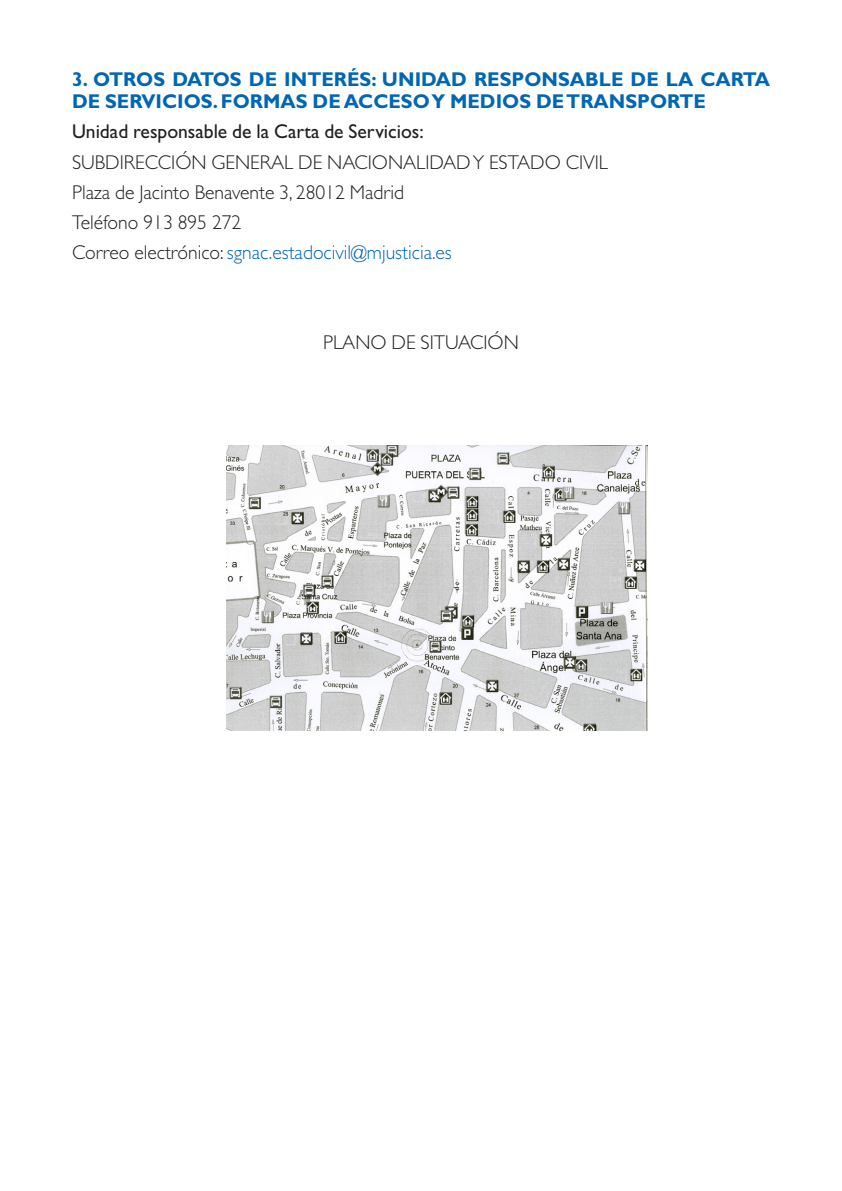
<style>
.page{position:relative;width:842px;height:1191px;background:#fff}
.page>*{position:absolute;margin:0;border:0;box-sizing:border-box;transform-origin:0 0}
._00_Texto_General{font:300 20px "Gill Sans Std";color:#231f20}
._00_Texto_General-2{font:700 20px/22.8px "Gill Sans Std";color:#0166b3}
._00_Texto_General-3{font:300 20px "Gill Sans Std";color:#0166b3}
._00_Texto_General-4{font:20px "Gill Sans Std";color:#231f20}
.s1{color:#231f20}
</style>
<div class="page">
<img style="left:227px;top:445px;width:420px;height:285px">
<p class="_00_Texto_General-2" style="left:72px;top:67px;width:699px">3. OTROS DATOS DE INTERÉS: UNIDAD RESPONSABLE DE LA CARTA<br>DE SERVICIOS. FORMAS DE ACCESO Y MEDIOS DE TRANSPORTE</p>
<p class="_00_Texto_General-4" style="left:72px;top:120px;width:353px">Unidad responsable de la Carta de Servicios:</p>
<p class="_00_Texto_General" style="left:72px;top:151px;width:537px">SUBDIRECCIÓN GENERAL DE NACIONALIDAD Y ESTADO CIVIL</p>
<p class="_00_Texto_General" style="left:72px;top:181px;width:334px">Plaza de Jacinto Benavente 3, 28012 Madrid</p>
<p class="_00_Texto_General" style="left:72px;top:211px;width:171px">Teléfono 913 895 272</p>
<p class="_00_Texto_General-3" style="left:72px;top:241px;width:381px"><span class="s1">Correo electrónico:</span> sgnac.estadocivil@mjusticia.es</p>
<p class="_00_Texto_General" style="left:323px;top:331px;width:197px">PLANO DE SITUACIÓN</p>
</div>
